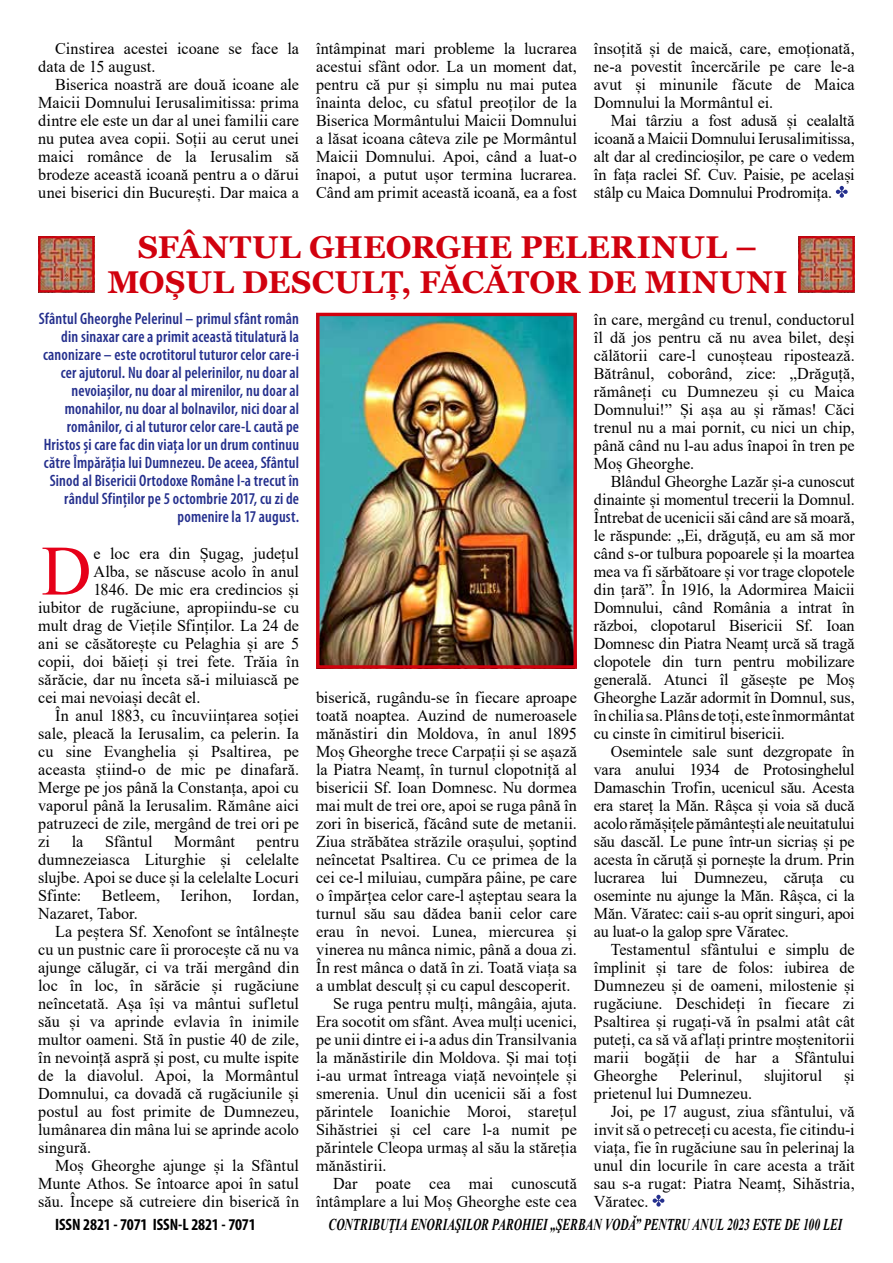
<style>
.page{position:relative;width:893px;height:1263px;background:#fff}
.page>*{position:absolute;margin:0;border:0;box-sizing:border-box;transform-origin:0 0}
.t1{font:70.8px "Times New Roman";color:#e60019}
.t2{font:700 31.5px/34.5px "Georgia";letter-spacing:.01em;color:#d1010e;text-align:center}
.t3{font:16.5px/18px "Times New Roman";color:#000;text-align:justify}
.t4{font:600 condensed 16.5px/18px "Myriad Pro";letter-spacing:.01em;color:#242f8d;text-align:right;scale:.95 1}
.t5{font:italic 700 16.5px "Times New Roman";letter-spacing:-.005em;color:#000;scale:.7 1}
.t6{font:700 condensed 16.5px "Myriad Pro";letter-spacing:-.01em;color:#000}
</style>
<div class="page">
<svg style="left:836px;top:186px;width:12px;height:12px"></svg>
<img style="left:41px;top:239px;width:51px;height:50px">
<div style="left:38px;top:236px;width:57px;height:56px;border:2px solid #d1010e"></div>
<img style="left:801px;top:239px;width:51px;height:50px">
<div style="left:798px;top:236px;width:57px;height:56px;border:2px solid #d1010e"></div>
<img style="left:320px;top:317px;width:253px;height:348px">
<div style="left:316px;top:313px;width:261px;height:356px;border:3px solid #d1010e"></div>
<svg style="left:653px;top:1195px;width:11px;height:11px"></svg>
<p class="t3" style="left:38px;top:39px;width:262px;text-indent:17px">Cinstirea acestei icoane se face la data de 15 august.</p>
<p class="t3" style="left:38px;top:75px;width:262px;text-indent:17px">Biserica noastră are două icoane ale Maicii Domnului Ierusalimitissa: prima dintre ele este un dar al unei familii care nu putea avea copii. Soții au cerut unei maici românce de la Ierusalim să brodeze această icoană pentru a o dărui unei biserici din București. Dar maica a</p>
<p class="t3" style="left:316px;top:39px;width:262px">întâmpinat mari probleme la lucrarea acestui sfânt odor. La un moment dat, pentru că pur și simplu nu mai putea înainta deloc, cu sfatul preoților de la Biserica Mormântului Maicii Domnului a lăsat icoana câteva zile pe Mormântul Maicii Domnului. Apoi, când a luat-o înapoi, a putut ușor termina lucrarea.<br>Când am primit această icoană, ea a fost</p>
<p class="t3" style="left:594px;top:39px;width:262px">însoțită și de maică, care, emoționată, ne-a povestit încercările pe care le-a avut și minunile făcute de Maica Domnului la Mormântul ei.</p>
<p class="t3" style="left:594px;top:111px;width:262px;text-indent:17px">Mai târziu a fost adusă și cealaltă icoană a Maicii Domnului Ierusalimitissa, alt dar al credincioșilor, pe care o vedem în fața raclei Sf. Cuv. Paisie, pe același stâlp cu Maica Domnului Prodromița.</p>
<h2 class="t2" style="left:107px;top:230px;width:682px">SFÂNTUL GHEORGHE PELERINUL –<br>MOȘUL DESCULȚ, FĂCĂTOR DE MINUNI</h2>
<p class="t4" style="left:39px;top:309px;width:275px">Sfântul Gheorghe Pelerinul – primul sfânt român din sinaxar care a primit această titulatură la canonizare – este ocrotitorul tuturor celor care-i cer ajutorul. Nu doar al pelerinilor, nu doar al nevoiașilor, nu doar al mirenilor, nu doar al monahilor, nu doar al bolnavilor, nici doar al românilor, ci al tuturor celor care-L caută pe Hristos și care fac din viața lor un drum continuu către Împărăția lui Dumnezeu. De aceea, Sfântul Sinod al Bisericii Ortodoxe Române l-a trecut în rândul Sfinților pe 5 octombrie 2017, cu zi de pomenire la 17 august.</p>
<p class="t3" style="left:594px;top:309px;width:262px">în care, mergând cu trenul, conductorul îl dă jos pentru că nu avea bilet, deși călătorii care-l cunoșteau ripostează.<br>Bătrânul, coborând, zice: „Drăguță, rămâneți cu Dumnezeu și cu Maica Domnului!” Și așa au și rămas! Căci trenul nu a mai pornit, cu nici un chip, până când nu l-au adus înapoi în tren pe Moș Gheorghe.</p>
<p class="t3" style="left:594px;top:471px;width:262px;text-indent:17px">Blândul Gheorghe Lazăr și-a cunoscut dinainte și momentul trecerii la Domnul.<br>Întrebat de ucenicii săi când are să moară, le răspunde: „Ei, drăguță, eu am să mor când s-or tulbura popoarele și la moartea mea va fi sărbătoare și vor trage clopotele din țară”. În 1916, la Adormirea Maicii Domnului, când România a intrat în război, clopotarul Bisericii Sf. Ioan Domnesc din Piatra Neamț urcă să tragă clopotele din turn pentru mobilizare generală. Atunci îl găsește pe Moș Gheorghe Lazăr adormit în Domnul, sus, în chilia sa. Plâns de toți, este înmormântat cu cinste în cimitirul bisericii.</p>
<p class="t3" style="left:594px;top:741px;width:262px;text-indent:17px">Osemintele sale sunt dezgropate în vara anului 1934 de Protosinghelul Damaschin Trofin, ucenicul său. Acesta era stareț la Măn. Râșca și voia să ducă acolo rămășițele pământești ale neuitatului său dascăl. Le pune într-un sicriaș și pe acesta în căruță și pornește la drum. Prin lucrarea lui Dumnezeu, căruța cu oseminte nu ajunge la Măn. Râșca, ci la Măn. Văratec: caii s-au oprit singuri, apoi au luat-o la galop spre Văratec.</p>
<p class="t3" style="left:594px;top:940px;width:262px;text-indent:17px">Testamentul sfântului e simplu de împlinit și tare de folos: iubirea de Dumnezeu și de oameni, milostenie și rugăciune. Deschideți în fiecare zi Psaltirea și rugați-vă în psalmi atât cât puteți, ca să vă aflați printre moștenitorii marii bogății de har a Sfântului Gheorghe</p>
<h1 class="t1" style="left:41px;top:521px;width:52px">D</h1>
<p class="t3" style="left:94px;top:543px;width:207px">e loc era din Șugag, județul</p>
<p class="t3" style="left:94px;top:561px;width:207px">Alba, se născuse acolo în anul</p>
<p class="t3" style="left:94px;top:579px;width:207px">1846. De mic era credincios și</p>
<p class="t3" style="left:38px;top:597px;width:262px">iubitor de rugăciune, apropiindu-se cu</p>
<p class="t3" style="left:38px;top:615px;width:262px">mult drag de Viețile Sfinților. La 24 de</p>
<p class="t3" style="left:38px;top:633px;width:262px">ani se căsătorește cu Pelaghia și are 5</p>
<p class="t3" style="left:38px;top:651px;width:262px">copii, doi băieți și trei fete. Trăia în</p>
<p class="t3" style="left:38px;top:669px;width:262px">sărăcie, dar nu înceta să-i miluiască pe</p>
<p class="t3" style="left:38px;top:687px;width:164px">cei mai nevoiași decât el.</p>
<p class="t3" style="left:55px;top:705px;width:245px">În anul 1883, cu încuviințarea soției</p>
<p class="t3" style="left:38px;top:723px;width:262px">sale, pleacă la Ierusalim, ca pelerin. Ia</p>
<p class="t3" style="left:38px;top:741px;width:262px">cu sine Evanghelia și Psaltirea, pe</p>
<p class="t3" style="left:38px;top:759px;width:262px">aceasta știind-o de mic pe dinafară.</p>
<p class="t3" style="left:38px;top:777px;width:262px">Merge pe jos până la Constanța, apoi cu</p>
<p class="t3" style="left:38px;top:795px;width:262px">vaporul până la Ierusalim. Rămâne aici</p>
<p class="t3" style="left:38px;top:813px;width:262px">patruzeci de zile, mergând de trei ori pe</p>
<p class="t3" style="left:38px;top:831px;width:13px">zi</p>
<p class="t3" style="left:72px;top:831px;width:13px">la</p>
<p class="t3" style="left:105px;top:831px;width:49px">Sfântul</p>
<p class="t3" style="left:174px;top:831px;width:62px">Mormânt</p>
<p class="t3" style="left:316px;top:687px;width:262px">biserică, rugându-se în fiecare aproape</p>
<p class="t3" style="left:316px;top:705px;width:262px">toată noaptea. Auzind de numeroasele</p>
<p class="t3" style="left:316px;top:723px;width:262px">mănăstiri din Moldova, în anul 1895</p>
<p class="t3" style="left:316px;top:741px;width:262px">Moș Gheorghe trece Carpații și se așază</p>
<p class="t3" style="left:316px;top:759px;width:262px">la Piatra Neamț, în turnul clopotniță al</p>
<p class="t3" style="left:316px;top:777px;width:262px">bisericii Sf. Ioan Domnesc. Nu dormea</p>
<p class="t3" style="left:316px;top:795px;width:262px">mai mult de trei ore, apoi se ruga până în</p>
<p class="t3" style="left:316px;top:813px;width:262px">zori în biserică, făcând sute de metanii.</p>
<p class="t3" style="left:316px;top:831px;width:262px">Ziua străbătea străzile orașului, șoptind</p>
<p class="t3" style="left:316px;top:849px;width:262px">neîncetat Psaltirea. Cu ce primea de la</p>
<p class="t3" style="left:316px;top:867px;width:262px">cei ce-l miluiau, cumpăra pâine, pe care</p>
<p class="t3" style="left:316px;top:885px;width:262px">o împărțea celor care-l așteptau seara la</p>
<p class="t3" style="left:316px;top:903px;width:262px">turnul său sau dădea banii celor care</p>
<p class="t3" style="left:316px;top:921px;width:262px">erau în nevoi. Lunea, miercurea și</p>
<p class="t3" style="left:316px;top:939px;width:262px">vinerea nu mânca nimic, până a doua zi.</p>
<p class="t3" style="left:316px;top:957px;width:262px">În rest mânca o dată în zi. Toată viața sa</p>
<p class="t3" style="left:316px;top:975px;width:256px">a umblat desculț și cu capul descoperit.</p>
<p class="t3" style="left:333px;top:993px;width:245px">Se ruga pentru mulți, mângâia, ajuta.</p>
<p class="t3" style="left:316px;top:1011px;width:262px">Era socotit om sfânt. Avea mulți ucenici,</p>
<p class="t3" style="left:316px;top:1029px;width:262px">pe unii dintre ei i-a adus din Transilvania</p>
<p class="t3" style="left:316px;top:1047px;width:262px">la mănăstirile din Moldova. Și mai toți</p>
<p class="t3" style="left:316px;top:1065px;width:262px">i-au urmat întreaga viață nevoințele și</p>
<p class="t3" style="left:316px;top:1083px;width:262px">smerenia. Unul din ucenicii săi a fost</p>
<p class="t3" style="left:316px;top:1101px;width:262px">părintele Ioanichie Moroi, starețul</p>
<p class="t3" style="left:316px;top:1119px;width:262px">Sihăstriei și cel care l-a numit pe</p>
<p class="t3" style="left:316px;top:1137px;width:262px">părintele Cleopa urmaș al său la stăreția</p>
<p class="t3" style="left:316px;top:1155px;width:72px">mănăstirii.</p>
<p class="t3" style="left:333px;top:1173px;width:245px">Dar poate cea mai cunoscută</p>
<p class="t3" style="left:316px;top:1191px;width:262px">întâmplare a lui Moș Gheorghe este cea</p>
<p class="t3" style="left:38px;top:831px;width:262px;text-indent:218px">pentru dumnezeiasca Liturghie și celelalte slujbe. Apoi se duce și la celelalte Locuri Sfinte: Betleem, Ierihon, Iordan, Nazaret, Tabor.</p>
<p class="t3" style="left:38px;top:921px;width:262px;text-indent:17px">La peștera Sf. Xenofont se întâlnește cu un pustnic care îi prorocește că nu va ajunge călugăr, ci va trăi mergând din loc în loc, în sărăcie și rugăciune neîncetată. Așa își va mântui sufletul său și va aprinde evlavia în inimile multor oameni. Stă în pustie 40 de zile, în nevoință aspră și post, cu multe ispite de la diavolul. Apoi, la Mormântul Domnului, ca dovadă că rugăciunile și postul au fost primite de Dumnezeu, lumânarea din mâna lui se aprinde acolo singură.</p>
<p class="t3" style="left:38px;top:1155px;width:262px;text-indent:17px">Moș Gheorghe ajunge și la Sfântul Munte Athos. Se întoarce apoi în satul său. Începe să cutreiere din biserică în</p>
<p class="t3" style="left:680px;top:1066px;width:64px">Pelerinul,</p>
<p class="t3" style="left:764px;top:1066px;width:60px">slujitorul</p>
<p class="t3" style="left:844px;top:1066px;width:12px">și</p>
<p class="t3" style="left:594px;top:1084px;width:160px">prietenul lui Dumnezeu.</p>
<p class="t3" style="left:611px;top:1102px;width:245px">Joi, pe 17 august, ziua sfântului, vă</p>
<p class="t3" style="left:594px;top:1120px;width:262px">invit să o petreceți cu acesta, fie citindu-i</p>
<p class="t3" style="left:594px;top:1138px;width:262px">viața, fie în rugăciune sau în pelerinaj la</p>
<p class="t3" style="left:594px;top:1156px;width:262px">unul din locurile în care acesta a trăit</p>
<p class="t3" style="left:594px;top:1174px;width:262px">sau s-a rugat: Piatra Neamț, Sihăstria,</p>
<p class="t3" style="left:594px;top:1192px;width:56px">Văratec.</p>
<p class="t6" style="left:55px;top:1214px;width:202px">ISSN 2821 - 7071 ISSN-L 2821 - 7071</p>
<p class="t5" style="left:329px;top:1213px;width:735px">CONTRIBUŢIA ENORIAŞILOR PAROHIEI „ŞERBAN VODĂ” PENTRU ANUL 2023 ESTE DE 100 LEI</p>
</div>
